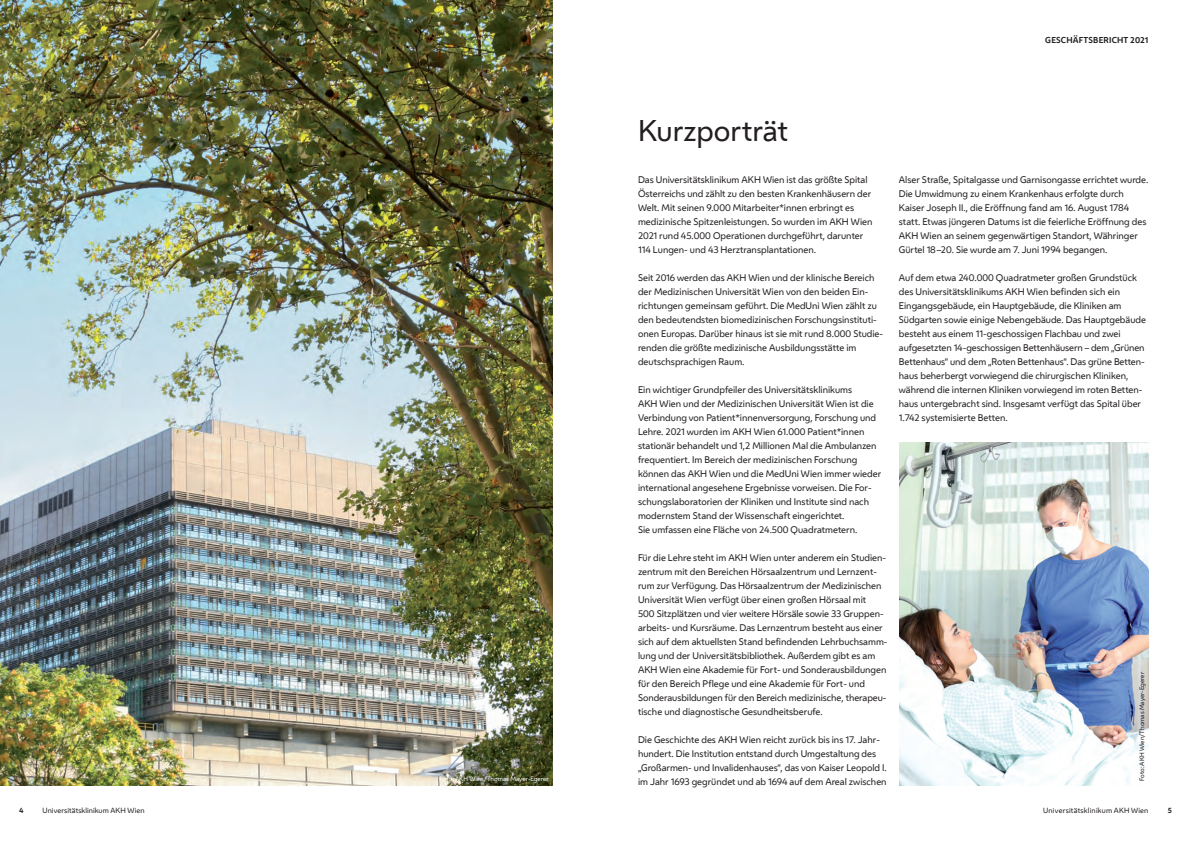
<style>
.page{position:relative;width:1191px;height:842px;background:#fff}
.page>*{position:absolute;margin:0;border:0;box-sizing:border-box;transform-origin:0 0}
.t1{font:28px "Wiener Melange";color:#231f20}
.t2{font:9px/14px "Wiener Melange";color:#231f20}
.t3{font:700 8px "Wiener Melange";letter-spacing:.02em;color:#231f20}
.t4{font:7px "Wiener Melange";letter-spacing:.02em;color:#231f20}
.t5{font:700 7px "Wiener Melange";color:#231f20}
.t6{font:6px "Wiener Melange";color:#fff}
.t7{font:6px "Wiener Melange";color:#231f20}
</style>
<div class="page">
<img style="left:0;top:0;width:553px;height:785px">
<img style="left:899px;top:442px;width:249px;height:343px">
<p class="t5" style="left:19px;top:806px;width:6px">4</p>
<p class="t4" style="left:43px;top:806px;width:104px">Universitätsklinikum AKH Wien</p>
<p class="t6" style="left:439px;top:774px;width:111px">Foto: AKH Wien/Thomas Mayer-Egerer</p>
<p class="t3" style="left:1045px;top:34px;width:105px">GESCHÄFTSBERICHT 2021</p>
<h1 class="t1" style="left:638px;top:112px;width:152px">Kurzporträt</h1>
<p class="t2" style="left:638px;top:173px;width:236px">Das Universitätsklinikum AKH Wien ist das größte Spital Österreichs und zählt zu den besten Krankenhäusern der Welt. Mit seinen 9.000 Mitarbeiter*innen erbringt es medizinische Spitzenleistungen. So wurden im AKH Wien 2021 rund 45.000 Operationen durchgeführt, darunter 114 Lungen- und 43 Herztransplantationen.</p>
<p class="t2" style="left:638px;top:271px;width:247px">Seit 2016 werden das AKH Wien und der klinische Bereich der Medizinischen Universität Wien von den beiden Ein&shy;richtungen gemeinsam geführt. Die MedUni Wien zählt zu den bedeutendsten biomedizinischen Forschungsinstituti&shy;onen Europas. Darüber hinaus ist sie mit rund 8.000 Studie&shy;renden die größte medizinische Ausbildungsstätte im deutschsprachigen Raum.</p>
<p class="t2" style="left:638px;top:383px;width:245px">Ein wichtiger Grundpfeiler des Universitätsklinikums<br>AKH Wien und der Medizinischen Universität Wien ist die Verbindung von Patient*innenversorgung, Forschung und Lehre. 2021 wurden im AKH Wien 61.000 Patient*innen stationär behandelt und 1,2 Millionen Mal die Ambulanzen frequentiert. Im Bereich der medizinischen Forschung können das AKH Wien und die MedUni Wien immer wieder international angesehene Ergebnisse vorweisen. Die For&shy;schungslaboratorien der Kliniken und Institute sind nach modernstem Stand der Wissenschaft eingerichtet.<br>Sie umfassen eine Fläche von 24.500 Quadratmetern.</p>
<p class="t2" style="left:638px;top:551px;width:251px">Für die Lehre steht im AKH Wien unter anderem ein Studien&shy;zentrum mit den Bereichen Hörsaalzentrum und Lernzent&shy;rum zur Verfügung. Das Hörsaalzentrum der Medizinischen Universität Wien verfügt über einen großen Hörsaal mit<br>500 Sitzplätzen und vier weitere Hörsäle sowie 33 Gruppen&shy;arbeits- und Kursräume. Das Lernzentrum besteht aus einer sich auf dem aktuellsten Stand befindenden Lehrbuchsamm&shy;lung und der Universitätsbibliothek. Außerdem gibt es am AKH Wien eine Akademie für Fort- und Sonderausbildungen für den Bereich Pflege und eine Akademie für Fort- und Sonderausbildungen für den Bereich medizinische, therapeu&shy;tische und diagnostische Gesundheitsberufe.</p>
<p class="t2" style="left:638px;top:733px;width:250px">Die Geschichte des AKH Wien reicht zurück bis ins 17. Jahr&shy;hundert. Die Institution entstand durch Umgestaltung des „Großarmen- und Invalidenhauses“, das von Kaiser Leopold I. im Jahr 1693 gegründet und ab 1694 auf dem Areal zwischen</p>
<p class="t2" style="left:899px;top:173px;width:251px">Alser Straße, Spitalgasse und Garnisongasse errichtet wurde.<br>Die Umwidmung zu einem Krankenhaus erfolgte durch Kaiser Joseph II., die Eröffnung fand am 16. August 1784 statt. Etwas jüngeren Datums ist die feierliche Eröffnung des AKH Wien an seinem gegenwärtigen Standort, Währinger Gürtel 18–20. Sie wurde am 7. Juni 1994 begangen.</p>
<p class="t2" style="left:899px;top:271px;width:249px">Auf dem etwa 240.000 Quadratmeter großen Grundstück des Universitätsklinikums AKH Wien befinden sich ein Eingangsgebäude, ein Hauptgebäude, die Kliniken am Südgarten sowie einige Nebengebäude. Das Hauptgebäude besteht aus einem 11-geschossigen Flachbau und zwei aufgesetzten 14-geschossigen Bettenhäusern – dem „Grünen Bettenhaus“ und dem „Roten Bettenhaus“. Das grüne Betten&shy;haus beherbergt vorwiegend die chirurgischen Kliniken, während die internen Kliniken vorwiegend im roten Betten&shy;haus untergebracht sind. Insgesamt verfügt das Spital über 1.742 systemisierte Betten.</p>
<p class="t7" style="left:1137px;top:781px;width:111px;rotate:-90deg">Foto: AKH Wien/Thomas Mayer-Egerer</p>
<p class="t4" style="left:1043px;top:806px;width:107px">Universitätsklinikum AKH Wien</p>
<p class="t5" style="left:1167px;top:806px;width:6px">5</p>
</div>
